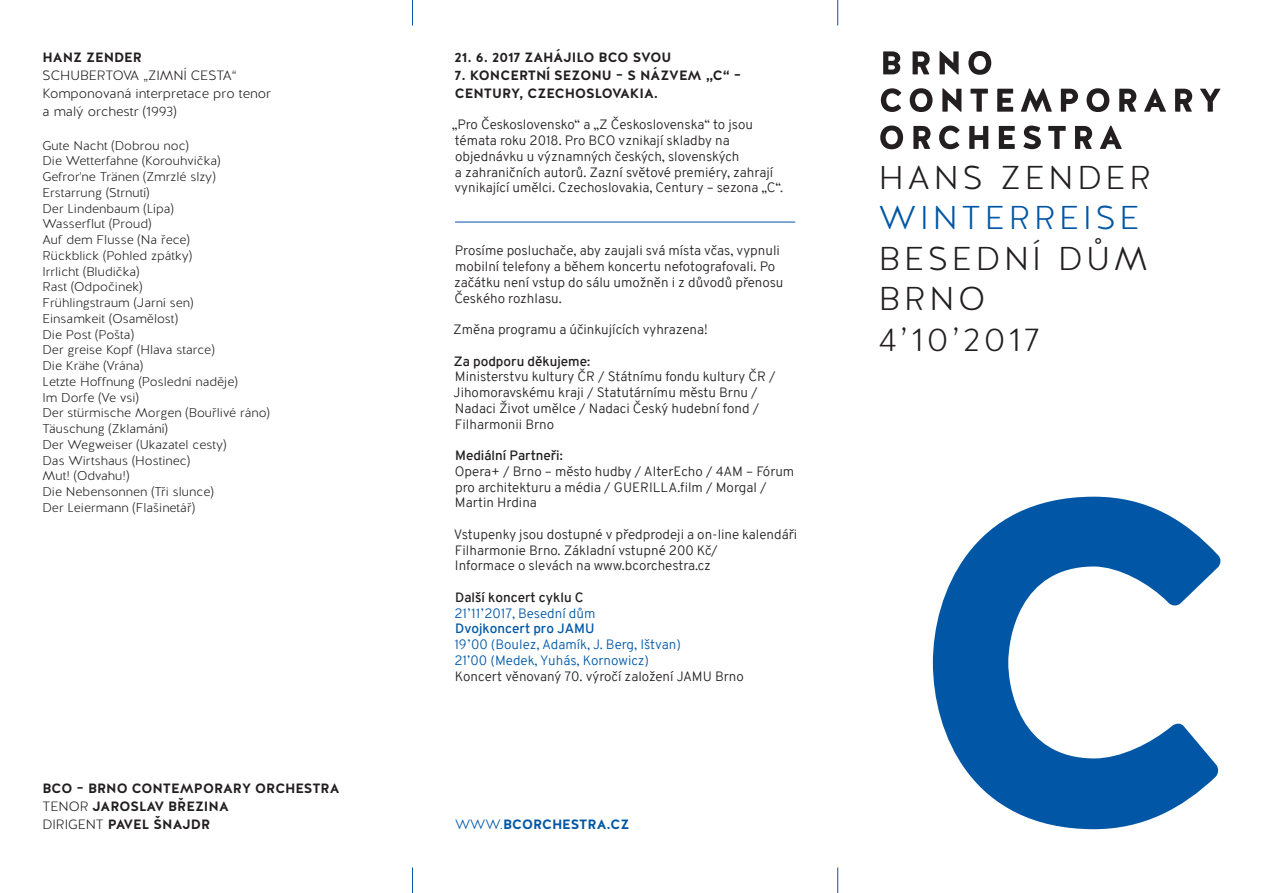
<style>
.page{position:relative;width:1263px;height:893px;background:#fff}
.page>*{position:absolute;margin:0;border:0;box-sizing:border-box;transform-origin:0 0}
.t1{font:300 33px/40.5px "Halis R";letter-spacing:.12em;color:#231f20}
.t2{font:300 33px "Halis R";color:#0157a5}
.t3{font:300 13.5px/15.8px "Overpass";color:#231f20}
.t4{font:700 13.5px/18px "Halis R";color:#231f20}
.t5{font:300 13.5px/15.8px "Overpass";color:#0157a5}
.t6{font:300 13.5px/18px "Halis R";color:#231f20}
.t7{font:13.5px "Overpass";color:#231f20}
.t8{font:700 13.5px "Halis R";color:#0157a5}
.t9{font:13.5px "Overpass";color:#0157a5}
.t10{font:300 12.75px/15.8px "Halis R";color:#231f20}
.s1{font-weight:300}
</style>
<div class="page">
<svg style="left:910px;top:51px;width:310px;height:98px"></svg>
<svg style="left:880px;top:51px;width:23px;height:98px"></svg>
<svg style="left:412px;top:0;width:1px;height:26px"></svg>
<svg style="left:412px;top:867px;width:1px;height:26px"></svg>
<svg style="left:837px;top:0;width:1px;height:26px"></svg>
<svg style="left:837px;top:867px;width:1px;height:26px"></svg>
<hr style="left:455px;top:222px;width:340px;height:1px;background:#0157a5">
<svg style="left:933px;top:497px;width:288px;height:332px"></svg>
<p class="t4" style="left:43px;top:48px;width:101px">HANZ ZENDER</p>
<p class="t6" style="left:43px;top:67px;width:230px">Schubertova „Zimní cesta“<br>Komponovaná interpretace pro tenor a malý orchestr (1993)</p>
<p class="t10" style="left:43px;top:138px;width:229px">Gute N acht (Dobrou noc)<br>Die Wetterfahne (Korouhvička)<br>Gefror'ne Tränen (Zmrzlé slzy)<br>E rstarrung (Strnutí)<br>Der Lindenbaum (Lípa)<br>Wasserflut (Proud)<br>Auf dem Flusse (N a řece)<br>Rückblick (Pohled zpátky)<br>I rrlicht (Bludička)<br>Rast (Odpočinek)<br>Frühlingstraum (Jarní sen)<br>Einsamkeit (Osamělost)<br>Die Post (Pošta)<br>Der greise Kopf (H lava starce)<br>Die Krähe (Vrána)<br>Letzte H offnung (Poslední naděje)<br>I m Dorfe (Ve vsi)<br>Der stürmische Morgen (Bouřlivé ráno)<br>Täuschung (Zklamání)<br>Der Wegweiser (U kazatel cesty)<br>Das Wirtshaus (H ostinec)<br>Mut! (Odvahu!)<br>Die N ebensonnen (Tři slunce)<br>Der Leiermann (Flašinetář)</p>
<p class="t4" style="left:43px;top:780px;width:66px">BCO – BRNO</p>
<p class="t4" style="left:132px;top:780px;width:82px">CONTEMPORAR</p>
<p class="t4" style="left:242px;top:780px;width:35px">Y ORCHE</p>
<p class="t4" style="left:304px;top:780px;width:27px">STRA</p>
<p class="t6" style="left:43px;top:798px;width:10px">TENOR</p>
<p class="t4" style="left:93px;top:798px;width:19px">JARO</p>
<p class="t4" style="left:43px;top:798px;width:177px;text-indent:88px">SLAV BŘEZINA <span class="s1">dirigent</span> PAVEL ŠNAJDR</p>
<p class="t4" style="left:454px;top:48px;width:80px">21. 6. 2017 ZAH</p>
<p class="t4" style="left:554px;top:48px;width:119px">ÁJILO BCO SVOU</p>
<p class="t4" style="left:455px;top:66px;width:35px">7. KONCER</p>
<p class="t4" style="left:528px;top:66px;width:46px">TNÍ SEZON</p>
<p class="t4" style="left:455px;top:66px;width:288px;text-indent:147px">U – S NÁZVEM „C“ –<br>CENTU RY, CZECHOSLOVAKIA.</p>
<p class="t3" style="left:452px;top:117px;width:333px">„Pro Československo“ a „Z Československa“ to jsou témata roku 2018. Pro BCO vznikají skladby na objednávku u významných českých, slovenských<br>a zahraničních autorů. Zazní světové premiéry, zahrají vynikající umělci. Czechoslovakia, Century – sezona „C“.</p>
<p class="t3" style="left:454px;top:243px;width:331px">Prosíme posluchače, aby zaujali svá místa včas, vypnuli mobilní telefony a během koncertu nefotografovali. Po začátku není vstup do sálu umožněn i z důvodů přenosu Českého rozhlasu.</p>
<p class="t3" style="left:453px;top:322px;width:256px">Změna programu a účinkujících vyhrazena!</p>
<p class="t7" style="left:454px;top:353px;width:138px">Za podporu děkujeme:</p>
<p class="t3" style="left:454px;top:369px;width:323px">Ministerstvu kultury ČR / Státnímu fondu kultury ČR / Jihomoravskému kraji / Statutárnímu městu Brnu / Nadaci Život umělce / Nadaci Český hudební fond / Filharmonii Brno</p>
<p class="t7" style="left:455px;top:447px;width:109px">Mediální Partneři:</p>
<p class="t3" style="left:455px;top:463px;width:341px">Opera+ / Brno – město hudby / AlterEcho / 4AM – Fórum pro architekturu a média / GUERILLA.film / Morgal /<br>Martin Hrdina</p>
<p class="t3" style="left:454px;top:526px;width:345px">Vstupenky jsou dostupné v předprodeji a on-line kalendáři<br>Filharmonie Brno. Základní vstupné 200 Kč/<br>Informace o slevách na www.bcorchestra.cz</p>
<p class="t7" style="left:455px;top:589px;width:130px">Další koncert cyklu C</p>
<p class="t5" style="left:454px;top:605px;width:143px">21’11’2017, Besední dům</p>
<p class="t9" style="left:455px;top:620px;width:141px">Dvojkoncert pro JAMU</p>
<p class="t5" style="left:454px;top:637px;width:228px">19’00 (Boulez, Adamík, J. Berg, Ištvan)<br>21’00 (Medek, Yuhás, Kornowicz)</p>
<p class="t3" style="left:455px;top:668px;width:290px">Koncert věnovaný 70. výročí založení JAMU Brno</p>
<p class="t8" style="left:455px;top:816px;width:176px"><span class="s1">WWW.</span>BCORCHESTRA.CZ</p>
<h1 class="t1" style="left:879px;top:158px;width:26px">HAN</h1>
<h1 class="t1" style="left:963px;top:158px;width:164px">S ZEN DER</h1>
<h1 class="t2" style="left:879px;top:197px;width:64px">WINTERREI</h1>
<h1 class="t2" style="left:1096px;top:197px;width:40px">SE</h1>
<h1 class="t1" style="left:879px;top:239px;width:268px">BESEDNÍ DŮM<br>BRNO<br>4’10’2017</h1>
</div>
